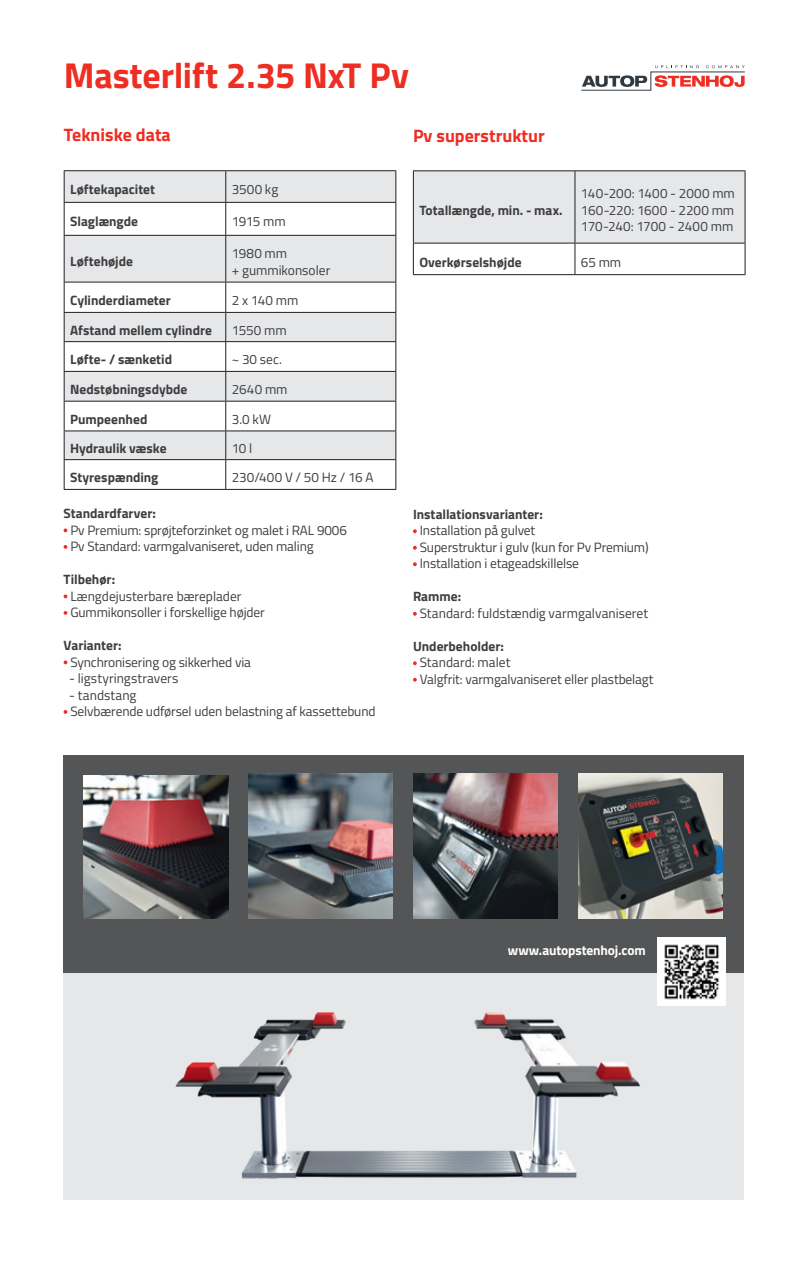
<style>
.page{position:relative;width:808px;height:1263px;background:#fff}
.page>*{position:absolute;margin:0;border:0;box-sizing:border-box;transform-origin:0 0}
.Headline_Weiß{font:700 36px "Titillium Web";letter-spacing:-.005em;color:#ee2e22}
.Headline_Fließtxt_ro{font:700 18px "Titillium Web";color:#ee2e22}
.Fließtext{font:13.5px/16.5px "Titillium Web";letter-spacing:-.01em;color:#3e3e3f}
.Fließtext-2{font:700 13.5px "Titillium Web";color:#3e3e3f}
.Fließtext-3{font:13.5px "Titillium Web";letter-spacing:.01em;color:#3e3e3f}
.Fließtext-4{font:700 13.5px "Titillium Web";letter-spacing:-.01em;color:#fff}
.Fließtext-5{font:13.5px "Titillium Web";letter-spacing:.015em;color:#3e3e3f}
</style>
<div class="page">
<div style="left:64px;top:755px;width:680px;height:219px;background:#545557"></div>
<div style="left:64px;top:973px;width:680px;height:226px;background:#e6e7e9"></div>
<img style="left:248px;top:774px;width:145px;height:144px">
<img style="left:413px;top:774px;width:145px;height:144px">
<img style="left:84px;top:775px;width:144px;height:143px">
<img style="left:578px;top:774px;width:145px;height:145px">
<img style="left:175px;top:1012px;width:466px;height:167px">
<div style="left:414px;top:171px;width:331px;height:72px;background:#e6e7e9"></div>
<hr style="left:413px;top:243px;width:162px;height:1px;background:#231f20">
<hr style="left:575px;top:243px;width:170px;height:1px;background:#231f20">
<hr style="left:413px;top:170px;width:162px;height:1px;background:#231f20">
<hr style="left:413px;top:171px;width:1px;height:72px;background:#231f20">
<hr style="left:575px;top:170px;width:170px;height:1px;background:#231f20">
<hr style="left:575px;top:171px;width:1px;height:72px;background:#231f20">
<hr style="left:745px;top:171px;width:1px;height:72px;background:#231f20">
<hr style="left:413px;top:243px;width:1px;height:31px;background:#231f20">
<hr style="left:575px;top:243px;width:1px;height:31px;background:#231f20">
<hr style="left:745px;top:243px;width:1px;height:31px;background:#231f20">
<hr style="left:413px;top:274px;width:162px;height:1px;background:#231f20">
<hr style="left:575px;top:274px;width:170px;height:1px;background:#231f20">
<svg style="left:65px;top:171px;width:330px;height:288px;fill:#e6e7e9"></svg>
<hr style="left:64px;top:170px;width:162px;height:1px;background:#231f20">
<hr style="left:64px;top:171px;width:1px;height:31px;background:#231f20">
<hr style="left:226px;top:170px;width:170px;height:1px;background:#231f20">
<hr style="left:225px;top:171px;width:1px;height:31px;background:#231f20">
<hr style="left:395px;top:171px;width:1px;height:31px;background:#231f20">
<hr style="left:64px;top:202px;width:162px;height:1px;background:#231f20">
<hr style="left:64px;top:203px;width:1px;height:32px;background:#231f20">
<hr style="left:226px;top:202px;width:170px;height:1px;background:#231f20">
<hr style="left:225px;top:203px;width:1px;height:32px;background:#231f20">
<hr style="left:395px;top:203px;width:1px;height:32px;background:#231f20">
<hr style="left:64px;top:235px;width:162px;height:1px;background:#231f20">
<hr style="left:64px;top:236px;width:1px;height:46px;background:#231f20">
<hr style="left:226px;top:235px;width:170px;height:1px;background:#231f20">
<hr style="left:225px;top:236px;width:1px;height:46px;background:#231f20">
<hr style="left:395px;top:236px;width:1px;height:46px;background:#231f20">
<hr style="left:64px;top:282px;width:162px;height:1px;background:#231f20">
<hr style="left:64px;top:282px;width:1px;height:30px;background:#231f20">
<hr style="left:226px;top:282px;width:170px;height:1px;background:#231f20">
<hr style="left:225px;top:282px;width:1px;height:30px;background:#231f20">
<hr style="left:395px;top:282px;width:1px;height:30px;background:#231f20">
<hr style="left:64px;top:312px;width:162px;height:1px;background:#231f20">
<hr style="left:226px;top:312px;width:170px;height:1px;background:#231f20">
<hr style="left:64px;top:341px;width:162px;height:1px;background:#231f20">
<hr style="left:226px;top:341px;width:170px;height:1px;background:#231f20">
<hr style="left:64px;top:371px;width:162px;height:1px;background:#231f20">
<svg style="left:64px;top:313px;width:1px;height:88px"></svg>
<hr style="left:226px;top:371px;width:170px;height:1px;background:#231f20">
<svg style="left:225px;top:313px;width:1px;height:88px"></svg>
<svg style="left:395px;top:313px;width:1px;height:88px"></svg>
<hr style="left:64px;top:401px;width:162px;height:1px;background:#231f20">
<hr style="left:64px;top:401px;width:1px;height:30px;background:#231f20">
<hr style="left:226px;top:401px;width:170px;height:1px;background:#231f20">
<hr style="left:225px;top:401px;width:1px;height:30px;background:#231f20">
<hr style="left:395px;top:401px;width:1px;height:30px;background:#231f20">
<hr style="left:64px;top:431px;width:162px;height:1px;background:#231f20">
<hr style="left:226px;top:431px;width:170px;height:1px;background:#231f20">
<hr style="left:64px;top:459px;width:162px;height:1px;background:#231f20">
<svg style="left:64px;top:431px;width:1px;height:58px"></svg>
<hr style="left:226px;top:459px;width:170px;height:1px;background:#231f20">
<svg style="left:225px;top:431px;width:1px;height:58px"></svg>
<svg style="left:395px;top:431px;width:1px;height:58px"></svg>
<hr style="left:64px;top:489px;width:162px;height:1px;background:#231f20">
<hr style="left:226px;top:489px;width:170px;height:1px;background:#231f20">
<svg style="left:413px;top:529px;width:4px;height:4px"></svg>
<svg style="left:413px;top:546px;width:4px;height:4px"></svg>
<svg style="left:413px;top:562px;width:4px;height:4px"></svg>
<svg style="left:413px;top:612px;width:4px;height:4px"></svg>
<svg style="left:413px;top:661px;width:4px;height:4px"></svg>
<svg style="left:413px;top:678px;width:4px;height:4px"></svg>
<svg style="left:64px;top:528px;width:3px;height:4px"></svg>
<svg style="left:64px;top:545px;width:3px;height:4px"></svg>
<svg style="left:64px;top:594px;width:3px;height:4px"></svg>
<svg style="left:64px;top:611px;width:3px;height:4px"></svg>
<svg style="left:64px;top:660px;width:3px;height:4px"></svg>
<svg style="left:64px;top:710px;width:3px;height:4px"></svg>
<img style="left:657px;top:938px;width:68px;height:68px">
<svg style="left:581px;top:65px;width:164px;height:26px"></svg>
<p class="Headline_Weiß" style="left:64px;top:48px;width:347px">Masterlift 2.35 NxT Pv</p>
<p class="Headline_Fließtxt_ro" style="left:64px;top:121px;width:108px">Tekniske data</p>
<p class="Headline_Fließtxt_ro" style="left:413px;top:122px;width:133px">Pv superstruktur</p>
<p class="Fließtext-2" style="left:70px;top:179px;width:86px">Løftekapacitet</p>
<p class="Fließtext" style="left:232px;top:181px;width:48px">3500 kg</p>
<p class="Fließtext-2" style="left:70px;top:211px;width:70px">Slaglængde</p>
<p class="Fließtext" style="left:232px;top:213px;width:55px">1915 mm</p>
<p class="Fließtext-2" style="left:70px;top:251px;width:64px">Løftehøjde</p>
<p class="Fließtext" style="left:232px;top:244px;width:100px">1980 mm<br>+ gummikonsoler</p>
<p class="Fließtext-2" style="left:70px;top:290px;width:102px">Cylinderdiameter</p>
<p class="Fließtext" style="left:232px;top:291px;width:68px">2 x 140 mm</p>
<p class="Fließtext-2" style="left:70px;top:320px;width:143px">Afstand mellem cylindre</p>
<p class="Fließtext" style="left:232px;top:321px;width:56px">1550 mm</p>
<p class="Fließtext-2" style="left:70px;top:349px;width:104px">Løfte- / sænketid</p>
<p class="Fließtext" style="left:232px;top:350px;width:52px">~ 30 sec.</p>
<p class="Fließtext-2" style="left:70px;top:379px;width:119px">Nedstøbningsdybde</p>
<p class="Fließtext" style="left:232px;top:380px;width:57px">2640 mm</p>
<p class="Fließtext-2" style="left:70px;top:409px;width:79px">Pumpeenhed</p>
<p class="Fließtext" style="left:232px;top:410px;width:41px">3.0 kW</p>
<p class="Fließtext-2" style="left:70px;top:438px;width:98px">Hydraulik væske</p>
<p class="Fließtext" style="left:232px;top:439px;width:22px">10 l</p>
<p class="Fließtext-2" style="left:70px;top:467px;width:90px">Styrespænding</p>
<p class="Fließtext" style="left:232px;top:468px;width:143px">230/400 V / 50 Hz / 16 A</p>
<p class="Fließtext-2" style="left:64px;top:503px;width:94px">Standardfarver:</p>
<p class="Fließtext" style="left:70px;top:521px;width:278px">Pv Premium: sprøjteforzinket og malet i RAL 9006</p>
<p class="Fließtext" style="left:70px;top:537px;width:245px">Pv Standard: varmgalvaniseret, uden maling</p>
<p class="Fließtext-2" style="left:64px;top:569px;width:53px">Tilbehør:</p>
<p class="Fließtext" style="left:70px;top:587px;width:173px">Længdejusterbare bæreplader</p>
<p class="Fließtext" style="left:70px;top:603px;width:196px">Gummikonsoller i forskellige højder</p>
<p class="Fließtext-2" style="left:64px;top:635px;width:59px">Varianter:</p>
<p class="Fließtext" style="left:70px;top:653px;width:182px">Synchronisering og sikkerhed via</p>
<p class="Fließtext-3" style="left:69px;top:668px;width:111px">- ligstyringstravers</p>
<p class="Fließtext-3" style="left:69px;top:685px;width:69px">- tandstang</p>
<p class="Fließtext" style="left:70px;top:702px;width:307px">Selvbærende udførsel uden belastning af kassettebund</p>
<p class="Fließtext-2" style="left:419px;top:200px;width:145px">Totallængde, min. - max.</p>
<p class="Fließtext-5" style="left:581px;top:183px;width:155px">140-200: 1400 - 2000 mm</p>
<p class="Fließtext" style="left:581px;top:201px;width:155px">160-220: 1600 - 2200 mm</p>
<p class="Fließtext" style="left:581px;top:217px;width:154px">170-240: 1700 - 2400 mm</p>
<p class="Fließtext-2" style="left:419px;top:251px;width:104px">Overkørselshøjde</p>
<p class="Fließtext" style="left:581px;top:253px;width:42px">65 mm</p>
<p class="Fließtext-2" style="left:413px;top:504px;width:131px">Installationsvarianter:</p>
<p class="Fließtext" style="left:420px;top:522px;width:117px">Installation på gulvet</p>
<p class="Fließtext" style="left:420px;top:538px;width:230px">Superstruktur i gulv (kun for Pv Premium)</p>
<p class="Fließtext" style="left:420px;top:555px;width:161px">Installation i etageadskillelse</p>
<p class="Fließtext-2" style="left:413px;top:586px;width:50px">Ramme:</p>
<p class="Fließtext" style="left:420px;top:604px;width:230px">Standard: fuldstændig varmgalvaniseret</p>
<p class="Fließtext-2" style="left:413px;top:636px;width:93px">Underbeholder:</p>
<p class="Fließtext" style="left:420px;top:654px;width:92px">Standard: malet</p>
<p class="Fließtext" style="left:420px;top:670px;width:235px">Valgfrit: varmgalvaniseret eller plastbelagt</p>
<p class="Fließtext-4" style="left:508px;top:940px;width:139px">www.autopstenhoj.com</p>
</div>
